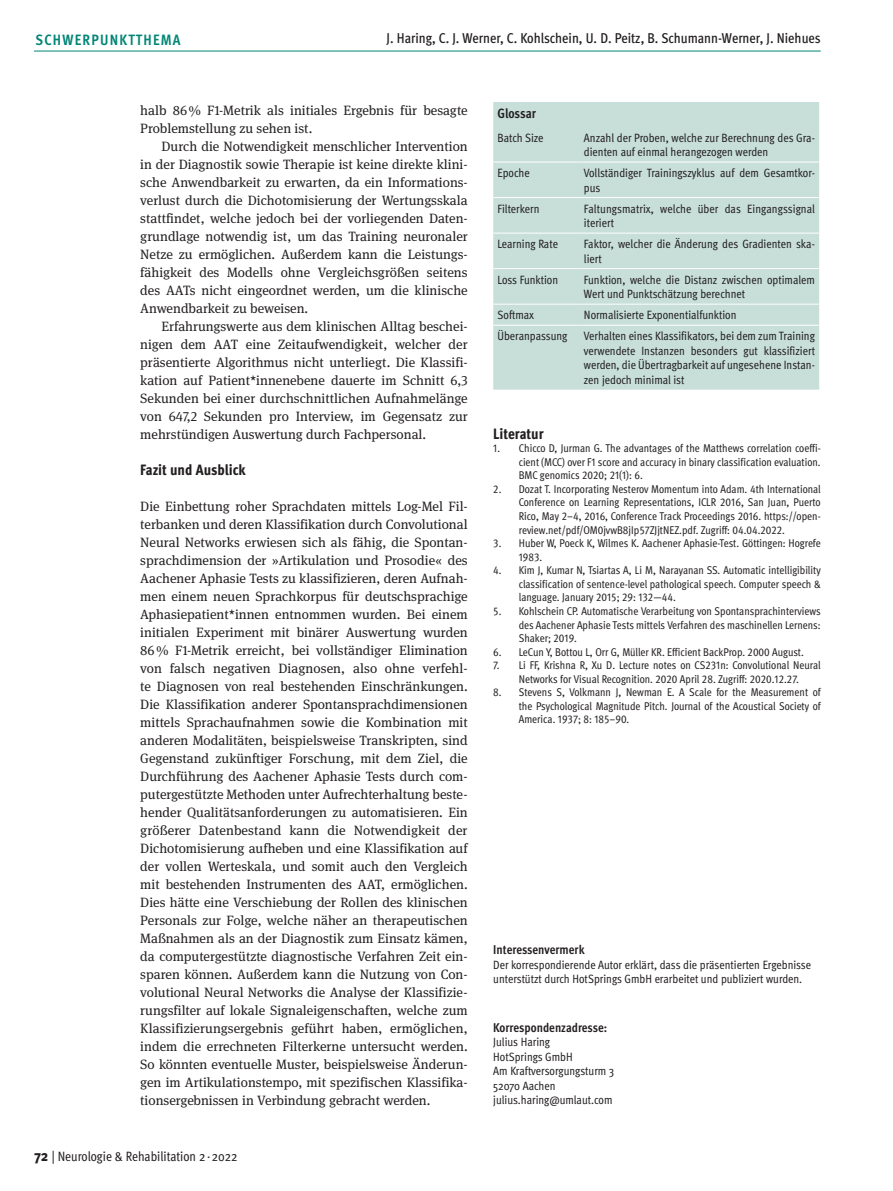
<style>
.page{position:relative;width:893px;height:1191px;background:#fff}
.page>*{position:absolute;margin:0;border:0;box-sizing:border-box;transform-origin:0 0}
.t1{font:800 15px "Meta Cond OT";color:#231f20}
.t2{font:700 15px "Meta Cond OT";letter-spacing:.085em;color:#008575}
.t3{font:500 14.25px "Meta Cond OT";color:#231f20}
.t4{font:13.5px/18px "Meta Serif Pro";color:#231f20;text-align:justify}
.t5{font:13.5px "Meta Cond OT";color:#231f20}
.t6{font:700 condensed 13.5px "Meta Pro";letter-spacing:-.005em;color:#231f20}
.t7{font:700 12.75px "Meta Cond OT";color:#231f20}
.t8{font:condensed 12px/14.4px "Meta Pro";color:#231f20}
.t9{font:11.25px/13.5px "Meta Cond OT";color:#231f20;text-align:justify}
.s1{font-weight:800;font-size:15px}
</style>
<div class="page">
<div style="left:493px;top:102px;width:326px;height:288px;background:#c7ded9"></div>
<hr style="left:493px;top:162px;width:87px;height:1px;background:#fff">
<hr style="left:580px;top:162px;width:239px;height:1px;background:#fff">
<hr style="left:493px;top:197px;width:87px;height:1px;background:#fff">
<hr style="left:580px;top:197px;width:239px;height:1px;background:#fff">
<hr style="left:493px;top:233px;width:87px;height:1px;background:#fff">
<hr style="left:580px;top:233px;width:239px;height:1px;background:#fff">
<hr style="left:493px;top:268px;width:87px;height:1px;background:#fff">
<hr style="left:580px;top:268px;width:239px;height:1px;background:#fff">
<hr style="left:493px;top:304px;width:87px;height:1px;background:#fff">
<hr style="left:580px;top:304px;width:239px;height:1px;background:#fff">
<hr style="left:493px;top:325px;width:87px;height:1px;background:#fff">
<hr style="left:580px;top:325px;width:239px;height:1px;background:#fff">
<hr style="left:34px;top:51px;width:787px;height:1px;background:#008575">
<p class="t2" style="left:36px;top:30px;width:146px">SCHWERPUNKTTHEMA</p>
<p class="t3" style="left:387px;top:30px;width:436px">J. Haring, C. J. Werner, C. Kohlschein, U. D. Peitz, B. Schumann-Werner, J. Niehues</p>
<p class="t4" style="left:140px;top:100px;width:329px">halb 86% F1-Metrik als initiales Ergebnis für besagte<br>Problemstellung zu sehen ist.</p>
<p class="t4" style="left:140px;top:136px;width:329px;text-indent:21px">Durch die Notwendigkeit menschlicher Intervention in der Diagnostik sowie Therapie ist keine direkte klini&shy;sche Anwendbarkeit zu erwarten, da ein Informations&shy;verlust durch die Dichotomisierung der Wertungsskala stattfindet, welche jedoch bei der vorliegenden Daten&shy;grundlage notwendig ist, um das Training neuronaler Netze zu ermöglichen. Außerdem kann die Leistungs&shy;fähigkeit des Modells ohne Vergleichsgrößen seitens des AATs nicht eingeordnet werden, um die klinische Anwendbarkeit zu beweisen.</p>
<p class="t4" style="left:140px;top:316px;width:329px;text-indent:21px">Erfahrungswerte aus dem klinischen Alltag beschei&shy;nigen dem AAT eine Zeitaufwendigkeit, welcher der präsentierte Algorithmus nicht unterliegt. Die Klassifi&shy;kation auf Patient*innenebene dauerte im Schnitt 6,3<br>Sekunden bei einer durchschnittlichen Aufnahmelänge von 647,2 Sekunden pro Interview, im Gegensatz zur mehrstündigen Auswertung durch Fachpersonal.</p>
<p class="t1" style="left:140px;top:460px;width:107px">Fazit und Ausblick</p>
<p class="t4" style="left:140px;top:496px;width:329px">Die Einbettung roher Sprachdaten mittels Log-Mel Fil&shy;terbanken und deren Klassifikation durch Convolutional Neural Networks erwiesen sich als fähig, die Spontan&shy;sprachdimension der »Artikulation und Prosodie« des Aachener Aphasie Tests zu klassifizieren, deren Aufnah&shy;men einem neuen Sprachkorpus für deutschsprachige Aphasiepatient*innen entnommen wurden. Bei einem initialen Experiment mit binärer Auswertung wurden 86% F1-Metrik erreicht, bei vollständiger Elimination von falsch negativen Diagnosen, also ohne verfehl&shy;te Diagnosen von real bestehenden Einschränkungen.<br>Die Klassifikation anderer Spontansprachdimensionen mittels Sprachaufnahmen sowie die Kombination mit anderen Modalitäten, beispielsweise Transkripten, sind Gegenstand zukünftiger Forschung, mit dem Ziel, die Durchführung des Aachener Aphasie Tests durch com&shy;putergestützte Methoden unter Aufrechterhaltung beste&shy;hender Qualitätsanforderungen zu automatisieren. Ein größerer Datenbestand kann die Notwendigkeit der Dichotomisierung aufheben und eine Klassifikation auf der vollen Werteskala, und somit auch den Vergleich mit bestehenden Instrumenten des AAT, ermöglichen.<br>Dies hätte eine Verschiebung der Rollen des klinischen Personals zur Folge, welche näher an therapeutischen Maßnahmen als an der Diagnostik zum Einsatz kämen, da computergestützte diagnostische Verfahren Zeit ein&shy;sparen können. Außerdem kann die Nutzung von Con&shy;volutional Neural Networks die Analyse der Klassifizie&shy;rungsfilter auf lokale Signaleigenschaften, welche zum Klassifizierungsergebnis geführt haben, ermöglichen, indem die errechneten Filterkerne untersucht werden.<br>So könnten eventuelle Muster, beispielsweise Änderun&shy;gen im Artikulationstempo, mit spezifischen Klassifika&shy;tionsergebnissen in Verbindung gebracht werden.</p>
<p class="t5" style="left:34px;top:1148px;width:205px"><span class="s1">72</span> | Neurologie &amp; Rehabilitation 2 · 2022</p>
<p class="t6" style="left:497px;top:103px;width:40px">Glossar</p>
<p class="t8" style="left:497px;top:129px;width:48px">Batch Size</p>
<p class="t8" style="left:584px;top:129px;width:232px">Anzahl der Proben, welche zur Berechnung des Gra&shy;dienten auf einmal herangezogen werden</p>
<p class="t8" style="left:497px;top:165px;width:34px">Epoche</p>
<p class="t8" style="left:584px;top:165px;width:232px">Vollständiger Trainingszyklus auf dem Gesamtkor&shy;pus</p>
<p class="t8" style="left:497px;top:200px;width:44px">Filterkern</p>
<p class="t8" style="left:584px;top:200px;width:233px">Faltungsmatrix, welche über das Eingangssignal iteriert</p>
<p class="t8" style="left:497px;top:236px;width:62px">Learning Rate</p>
<p class="t8" style="left:584px;top:236px;width:232px">Faktor, welcher die Änderung des Gradienten ska&shy;liert</p>
<p class="t8" style="left:497px;top:271px;width:62px">Loss Funktion</p>
<p class="t8" style="left:584px;top:271px;width:232px">Funktion, welche die Distanz zwischen optimalem<br>Wert und Punktschätzung berechnet</p>
<p class="t8" style="left:497px;top:307px;width:38px">Softmax</p>
<p class="t8" style="left:584px;top:307px;width:154px">Normalisierte Exponentialfunktion</p>
<p class="t8" style="left:497px;top:328px;width:71px">Überanpassung</p>
<p class="t8" style="left:584px;top:328px;width:233px;text-align:justify">Verhalten eines Klassifikators, bei dem zum Training verwendete Instanzen besonders gut klassifiziert werden, die Übertragbarkeit auf ungesehene Instan&shy;zen jedoch minimal ist</p>
<p class="t1" style="left:493px;top:424px;width:52px">Literatur</p>
<p class="t9" style="left:519px;top:441px;width:303px;text-indent:-26px">1. Chicco D, Jurman G. The advantages of the Matthews correlation coeffi&shy;cient (MCC) over F1 score and accuracy in binary classification evaluation.<br>BMC genomics 2020; 21(1): 6.</p>
<p class="t9" style="left:519px;top:482px;width:304px;text-indent:-26px">2. Dozat T. Incorporating Nesterov Momentum into Adam. 4th International Conference on Learning Representations, ICLR 2016, San Juan, Puerto Rico, May 2–4, 2016, Conference Track Proceedings 2016. https://open&shy;review.net/pdf/OM0jvwB8jIp57ZJjtNEZ.pdf. Zugriff: 04.04.2022.</p>
<p class="t9" style="left:519px;top:536px;width:303px;text-indent:-26px">3. Huber W, Poeck K, Wilmes K. Aachener Aphasie-Test. Göttingen: Hogrefe<br>1983.</p>
<p class="t9" style="left:519px;top:563px;width:303px;text-indent:-26px">4. Kim J, Kumar N, Tsiartas A, Li M, Narayanan SS. Automatic intelligibility classification of sentence-level pathological speech. Computer speech &amp; language. January 2015; 29: 132—44.</p>
<p class="t9" style="left:519px;top:604px;width:303px;text-indent:-26px">5. Kohlschein CP. Automatische Verarbeitung von Spontansprachinterviews des Aachener Aphasie Tests mittels Verfahren des maschinellen Lernens:<br>Shaker; 2019.</p>
<p class="t9" style="left:493px;top:644px;width:312px">6. LeCun Y, Bottou L, Orr G, Müller KR. Efficient BackProp. 2000 August.</p>
<p class="t9" style="left:493px;top:658px;width:329px;text-align:center">7. Li FF, Krishna R, Xu D. Lecture notes on CS231n: Convolutional Neural<br>Networks for Visual Recognition. 2020 April 28. Zugriff: 2020.12.27.</p>
<p class="t9" style="left:519px;top:685px;width:303px;text-indent:-26px">8. Stevens S, Volkmann J, Newman E. A Scale for the Measurement of the Psychological Magnitude Pitch. Journal of the Acoustical Society of America. 1937; 8: 185–90.</p>
<p class="t7" style="left:493px;top:941px;width:93px">Interessenvermerk</p>
<p class="t8" style="left:493px;top:956px;width:319px">Der korrespondierende Autor erklärt, dass die präsentierten Ergebnisse unterstützt durch HotSprings GmbH erarbeitet und publiziert wurden.</p>
<p class="t7" style="left:493px;top:1019px;width:116px">Korrespondenzadresse:</p>
<p class="t8" style="left:493px;top:1034px;width:123px">Julius Haring<br>HotSprings GmbH<br>Am Kraftversorgungsturm 3<br>52070 Aachen julius.haring@umlaut.com</p>
</div>
